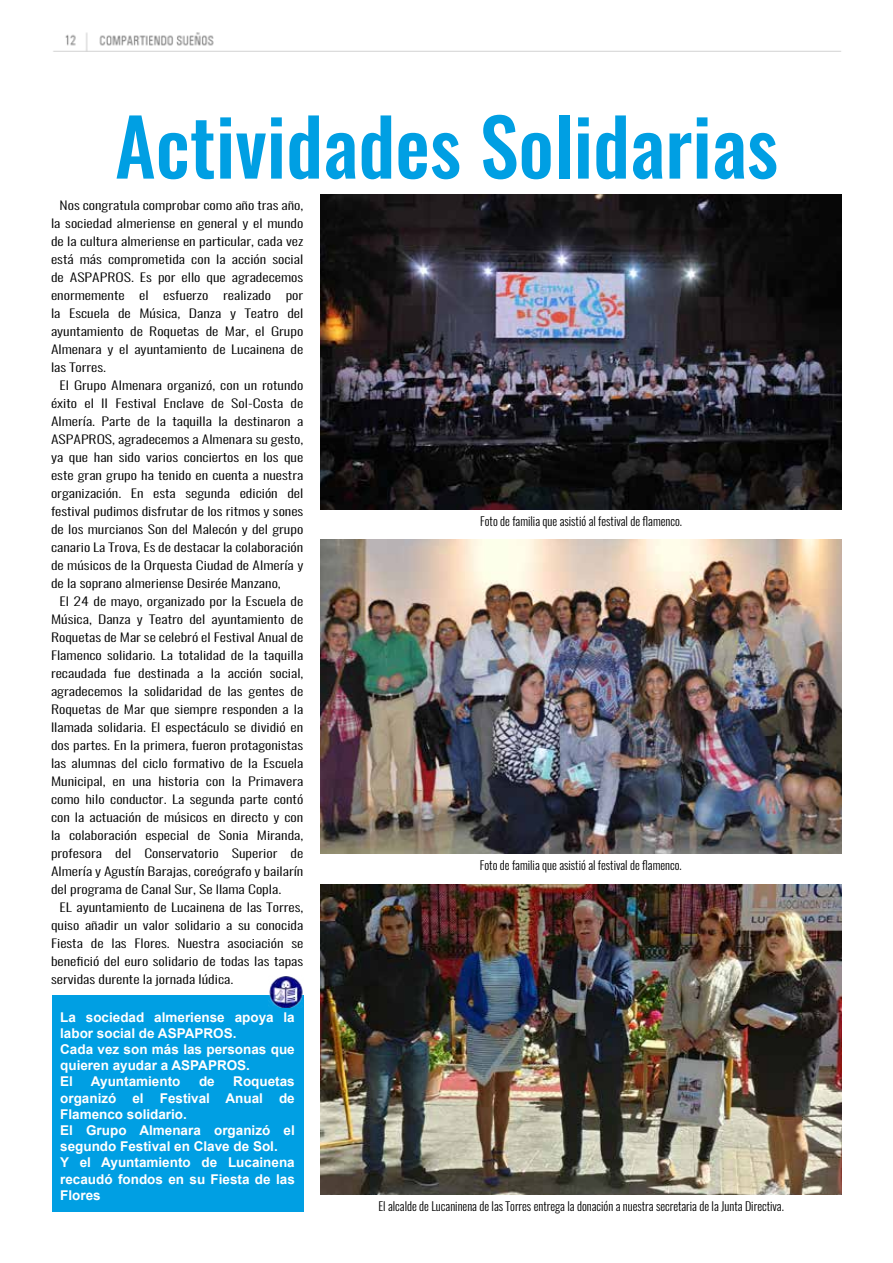
<style>
.page{position:relative;width:893px;height:1263px;background:#fff}
.page>*{position:absolute;margin:0;border:0;box-sizing:border-box;transform-origin:0 0}
.t1{font:500 78px "Oswald";color:#009fe3}
.t2{font:700 13.5px/16.2px "Arial";color:#fff}
.t3{font:300 12px "Oswald";color:#000}
.t4{font:300 11.7px/18px "Oswald";color:#000;text-align:justify;scale:1.34 1}
</style>
<div class="page">
<div style="left:52px;top:995px;width:251px;height:217px;background:#009fe3"></div>
<img style="left:269px;top:976px;width:34px;height:31px">
<img style="left:320px;top:195px;width:522px;height:315px">
<img style="left:320px;top:539px;width:522px;height:315px">
<img style="left:320px;top:884px;width:522px;height:311px">
<h1 class="t1" style="left:115px;top:92px;width:664px">Actividades Solidarias</h1>
<p class="t4" style="left:51px;top:196px;width:190px;text-indent:8px">Nos congratula comprobar como año tras año, la sociedad almeriense en general y el mundo de la cultura almeriense en particular, cada vez está más comprometida con la acción social de ASPAPROS. Es por ello que agradecemos enormemente el esfuerzo realizado por la Escuela de Música, Danza y Teatro del ayuntamiento de Roquetas de Mar, el Grupo Almenara y el ayuntamiento de Lucainena de las Torres.</p>
<p class="t4" style="left:51px;top:376px;width:190px;text-indent:8px">El Grupo Almenara organizó, con un rotundo éxito el II Festival Enclave de Sol-Costa de Almería. Parte de la taquilla la destinaron a ASPAPROS, agradecemos a Almenara su gesto, ya que han sido varios conciertos en los que este gran grupo ha tenido en cuenta a nuestra organización. En esta segunda edición del festival pudimos disfrutar de los ritmos y sones de los murcianos Son del Malecón y del grupo canario La Trova, Es de destacar la colaboración de músicos de la Orquesta Ciudad de Almería y de la soprano almeriense Desirée Manzano,</p>
<p class="t4" style="left:51px;top:592px;width:190px;text-indent:8px">El 24 de mayo, organizado por la Escuela de Música, Danza y Teatro del ayuntamiento de Roquetas de Mar se celebró el Festival Anual de Flamenco solidario. La totalidad de la taquilla recaudada fue destinada a la acción social, agradecemos la solidaridad de las gentes de Roquetas de Mar que siempre responden a la llamada solidaria. El espectáculo se dividió en dos partes. En la primera, fueron protagonistas las alumnas del ciclo formativo de la Escuela Municipal, en una historia con la Primavera como hilo conductor. La segunda parte contó con la actuación de músicos en directo y con la colaboración especial de Sonia Miranda, profesora del Conservatorio Superior de Almería y Agustín Barajas, coreógrafo y bailarín del programa de Canal Sur, Se llama Copla.</p>
<p class="t4" style="left:51px;top:898px;width:190px;text-indent:8px">EL ayuntamiento de Lucainena de las Torres, quiso añadir un valor solidario a su conocida Fiesta de las Flores. Nuestra asociación se benefició del euro solidario de todas las tapas servidas durente la jornada lúdica.</p>
<p class="t2" style="left:60px;top:1009px;width:236px">La sociedad almeriense apoya la labor social de ASPAPROS.<br>Cada vez son más las personas que quieren ayudar a ASPAPROS.<br>El</p>
<p class="t2" style="left:60px;top:1074px;width:236px;text-indent:173px">Roquetas organizó el Festival Anual de<br>Flamenco solidario.<br>El Grupo Almenara organizó el segundo Festival en Clave de Sol.<br>Y el Ayuntamiento de Lucainena recaudó fondos en su Fiesta de las<br>Flores</p>
<p class="t2" style="left:91px;top:1074px;width:91px">Ayuntamiento</p>
<p class="t2" style="left:199px;top:1074px;width:17px">de</p>
<p class="t3" style="left:480px;top:513px;width:203px">Foto de familia que asistió al festival de flamenco.</p>
<p class="t3" style="left:480px;top:857px;width:203px">Foto de familia que asistió al festival de flamenco.</p>
<p class="t3" style="left:378px;top:1198px;width:407px">El alcalde de Lucaninena de las Torres entrega la donación a nuestra secretaria de la Junta Directiva.</p>
</div>
